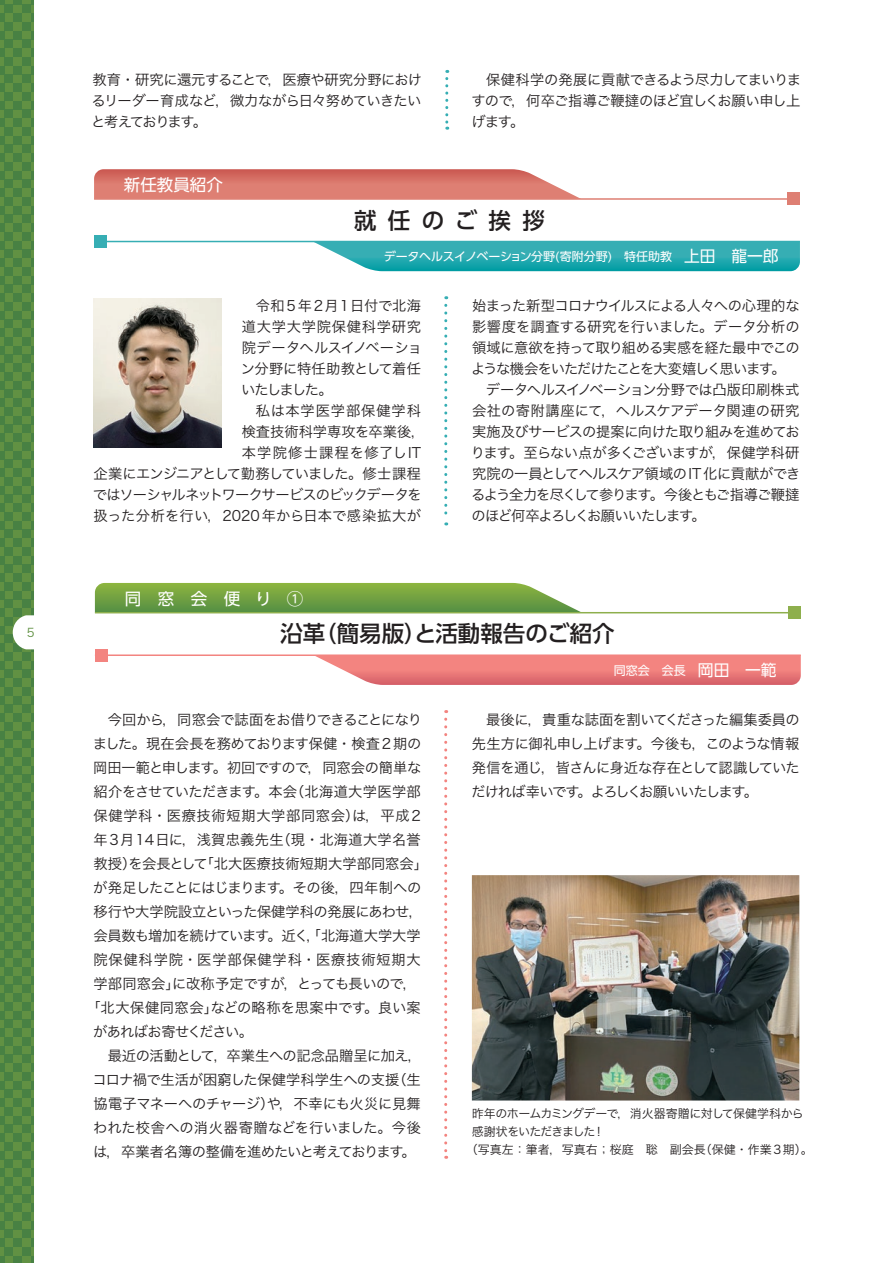
<style>
.page{position:relative;width:893px;height:1263px;background:#fff}
.page>*{position:absolute;margin:0;border:0;box-sizing:border-box;transform-origin:0 0}
.t1{font:500 22.5px "UD Shin Go Pro";color:#231f20}
.t2{font:16.5px "UD Shin Go Pro";letter-spacing:.455em;color:#fff}
.t3{font:14.25px/21px "Hira Kaku Pro W3";letter-spacing:-.03em;color:#231f20;text-align:justify}
.t4{font:14.25px "Hira Kaku Pro W3";letter-spacing:.02em;color:#231f20}
.t5{font:14.25px "Hira Kaku Pro W3";letter-spacing:.005em;color:#231f20}
.t6{font:14.25px "Hira Kaku Pro W3";letter-spacing:-.05em;color:#231f20}
.t7{font:14.25px "Hira Kaku Pro W3";letter-spacing:-.055em;color:#231f20}
.t8{font:14.25px "Hira Kaku Pro W3";letter-spacing:.055em;color:#231f20}
.t9{font:14.25px "Hira Kaku Pro W3";letter-spacing:-.075em;color:#231f20}
.t10{font:14.25px "Hira Kaku Pro W3";letter-spacing:-.06em;color:#231f20}
.t11{font:14.25px "Hira Kaku Pro W3";letter-spacing:.05em;color:#231f20}
.t12{font:14.25px "Hira Kaku Pro W3";letter-spacing:.07em;color:#231f20}
.t13{font:14.25px "Hira Kaku Pro W3";color:#231f20}
.t14{font:14.25px "Hira Kaku Pro W3";letter-spacing:.08em;color:#231f20}
.t15{font:14.25px "Hira Kaku Pro W3";letter-spacing:.065em;color:#231f20}
.t16{font:12px "UD Shin Go Pro";color:#fff}
.t17{font:12px "Hira Kaku Pro W3";color:#231f20}
.t18{font:12px "Hira Kaku Pro W3";letter-spacing:-.03em;color:#231f20}
.t19{font:12px "Hira Kaku Pro W3";letter-spacing:-.075em;color:#231f20}
.t20{font:12px "Hira Kaku Pro W3";color:#619143}
.s1{font-size:15.75px}
</style>
<div class="page">
<svg style="left:94px;top:169px;width:485px;height:29px;background:#db7e73"></svg>
<svg style="left:313px;top:242px;width:487px;height:29px;background:#34aeb4"></svg>
<hr style="left:94px;top:198px;width:706px;height:2px;background:#de7f73">
<hr style="left:94px;top:241px;width:706px;height:1px;background:#36aeb4">
<div style="left:94px;top:235px;width:13px;height:13px;background:#36aeb4"></div>
<div style="left:787px;top:193px;width:13px;height:12px;background:#de7f73"></div>
<svg style="left:95px;top:583px;width:486px;height:29px;background:#79a74d"></svg>
<svg style="left:315px;top:656px;width:486px;height:29px;background:#ec8282"></svg>
<hr style="left:95px;top:612px;width:706px;height:1px;background:#8eaf4d">
<hr style="left:95px;top:654px;width:706px;height:2px;background:#f38480">
<div style="left:95px;top:649px;width:13px;height:13px;background:#f38480"></div>
<div style="left:788px;top:606px;width:13px;height:13px;background:#8eaf4d"></div>
<svg style="left:0;top:0;width:34px;height:1263px;background:#568a45"></svg>
<svg style="left:444px;top:305px;width:3px;height:220px"></svg>
<img style="left:94px;top:299px;width:127px;height:149px">
<svg style="left:444px;top:719px;width:3px;height:440px"></svg>
<img style="left:472px;top:875px;width:327px;height:225px">
<svg style="left:445px;top:79px;width:3px;height:51px"></svg>
<p class="t20" style="left:27px;top:621px;width:9px">5</p>
<p class="t3" style="left:91px;top:68px;width:332px">教育・研究に還元することで，医療や研究分野におけるリーダー育成など，微力ながら日々努めていきたいと考えております。</p>
<p class="t3" style="left:471px;top:68px;width:331px">　保健科学の発展に貢献できるよう尽力してまいりますので，何卒ご指導ご鞭撻のほど宜しくお願い申し上げます。</p>
<p class="t2" style="left:124px;top:171px;width:100px">新任教員紹介</p>
<h1 class="t1" style="left:354px;top:202px;width:192px">就任のご挨拶</h1>
<p class="t16" style="left:384px;top:247px;width:396px">データヘルスイノベーション分野(寄附分野)　特任助教　<span class="s1">上田　龍一郎</span></p>
<p class="t12" style="left:242px;top:293px;width:181px">　令和5年2月1日付で北海</p>
<p class="t8" style="left:242px;top:314px;width:181px">道大学大学院保健科学研究</p>
<p class="t3" style="left:242px;top:336px;width:182px">院データヘルスイノベーショ</p>
<p class="t3" style="left:241px;top:357px;width:182px">ン分野に特任助教として着任</p>
<p class="t3" style="left:241px;top:378px;width:93px">いたしました。</p>
<p class="t15" style="left:242px;top:398px;width:181px">　私は本学医学部保健学科</p>
<p class="t13" style="left:242px;top:419px;width:185px">検査技術科学専攻を卒業後，</p>
<p class="t14" style="left:242px;top:440px;width:181px">本学院修士課程を修了しIT</p>
<p class="t10" style="left:94px;top:461px;width:329px">企業にエンジニアとして勤務していました。修士課程</p>
<p class="t9" style="left:93px;top:482px;width:330px">ではソーシャルネットワークサービスのビックデータを</p>
<p class="t4" style="left:94px;top:503px;width:329px">扱った分析を行い，2020年から日本で感染拡大が</p>
<p class="t2" style="left:125px;top:585px;width:180px">同窓会便り①</p>
<p class="t3" style="left:471px;top:294px;width:331px;text-align:left">始まった新型コロナウイルスによる人々への心理的な影響度を調査する研究を行いました。データ分析の領域に意欲を持って取り組める実感を経た最中でこのような機会をいただけたことを大変嬉しく思います。　データヘルスイノベーション分野では凸版印刷株式会社の寄附講座にて，ヘルスケアデータ関連の研究実施及びサービスの提案に向けた取り組みを進めております。至らない点が多くございますが，保健学科研究院の一員としてヘルスケア領域のIT化に貢献ができるよう全力を尽くして参ります。今後ともご指導ご鞭撻のほど何卒よろしくお願いいたします。</p>
<h1 class="t1" style="left:280px;top:615px;width:336px">沿革（簡易版）と活動報告のご紹介</h1>
<p class="t6" style="left:108px;top:707px;width:316px">今回から，同窓会で誌面をお借りできることになり</p>
<p class="t3" style="left:93px;top:732px;width:330px">ました。現在会長を務めております保健・検査 2 期の</p>
<p class="t3" style="left:93px;top:756px;width:329px">岡田一範と申します。初回ですので，同窓会の簡単な</p>
<p class="t3" style="left:93px;top:780px;width:329px">紹介をさせていただきます。本会（北海道大学医学部</p>
<p class="t11" style="left:93px;top:803px;width:329px">保健学科・医療技術短期大学部同窓会）は，平成2</p>
<p class="t4" style="left:93px;top:827px;width:329px">年3月14日に，浅賀忠義先生（現・北海道大学名誉</p>
<p class="t5" style="left:93px;top:851px;width:336px">教授）を会長として「北大医療技術短期大学部同窓会」</p>
<p class="t6" style="left:93px;top:875px;width:330px">が発足したことにはじまります。その後，四年制への</p>
<p class="t3" style="left:93px;top:900px;width:331px">移行や大学院設立といった保健学科の発展にあわせ，</p>
<p class="t3" style="left:93px;top:924px;width:329px">会員数も増加を続けています。近く，「北海道大学大学</p>
<p class="t8" style="left:93px;top:947px;width:329px">院保健科学院・医学部保健学科・医療技術短期大</p>
<p class="t3" style="left:93px;top:972px;width:325px">学部同窓会」に改称予定ですが，とっても長いので，</p>
<p class="t4" style="left:86px;top:995px;width:336px">「北大保健同窓会」などの略称を思案中です。良い案</p>
<p class="t7" style="left:93px;top:1019px;width:161px">があればお寄せください。</p>
<p class="t3" style="left:108px;top:1044px;width:316px">最近の活動として，卒業生への記念品贈呈に加え，</p>
<p class="t3" style="left:93px;top:1068px;width:330px">コロナ禍で生活が困窮した保健学科学生への支援（生</p>
<p class="t3" style="left:93px;top:1092px;width:329px">協電子マネーへのチャージ）や，不幸にも火災に見舞</p>
<p class="t5" style="left:93px;top:1115px;width:329px">われた校舎への消火器寄贈などを行いました。今後</p>
<p class="t7" style="left:93px;top:1139px;width:324px">は，卒業者名簿の整備を進めたいと考えております。</p>
<p class="t16" style="left:614px;top:660px;width:164px">同窓会　会長　<span class="s1">岡田　一範</span></p>
<p class="t3" style="left:471px;top:707px;width:330px;line-height:24px;text-indent:15px">最後に，貴重な誌面を割いてくださった編集委員の先生方に御礼申し上げます。今後も，このような情報発信を通じ，皆さんに身近な存在として認識していただければ幸いです。よろしくお願いいたします。</p>
<p class="t18" style="left:472px;top:1102px;width:333px">昨年のホームカミングデーで，消火器寄贈に対して保健学科から</p>
<p class="t19" style="left:472px;top:1120px;width:134px">感謝状をいただきました！</p>
<p class="t17" style="left:466px;top:1138px;width:348px">（写真左：筆者，写真右；桜庭　聡　副会長（保健・作業3期）。</p>
</div>
